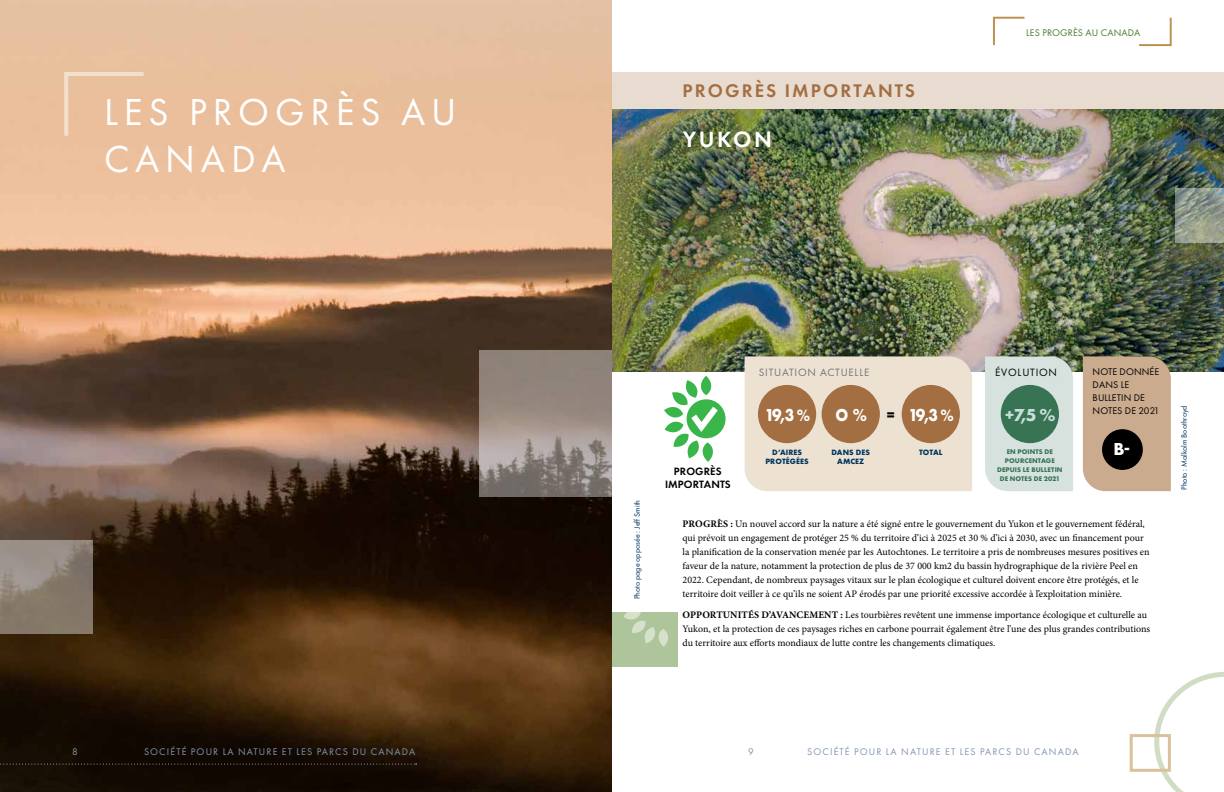
<style>
.page{position:relative;width:1224px;height:792px;background:#fff}
.page>*{position:absolute;margin:0;border:0;box-sizing:border-box;transform-origin:0 0}
.t1{font:39px/47px "Futura PT";letter-spacing:.15em;color:#fff}
.t2{font:600 23px "Futura PT";letter-spacing:.11em;color:#fff}
.t3{font:600 19px "Futura PT";letter-spacing:.11em;color:#a36f42}
.t4{font:700 18px "Futura PT";color:#fff;scale:.88 1}
.t5{font:700 18px "Futura PT";color:#c9ddda}
.t6{font:700 18px "Futura PT";color:#fff}
.t7{font:11px "Futura PT";letter-spacing:.07em;color:#737577}
.t8{font:600 11px/13px "Futura PT";letter-spacing:.01em;color:#000;text-align:center}
.t9{font:11px "Futura PT";letter-spacing:.07em;color:#000}
.t10{font:10px/14px "Minion Pro";color:#000}
.t11{font:10px "Futura PT";letter-spacing:.11em;color:#8295b3}
.t12{font:10px/13px "Futura PT";letter-spacing:.01em;color:#000}
.t13{font:10px "Futura PT";letter-spacing:.01em;color:#4b7d27}
.t14{font:8px "Futura PT";color:#003560}
.t15{font:700 8px/9px "Futura PT";letter-spacing:.01em;color:#003560;text-align:center}
.t16{font:700 7px/9px "Futura PT";letter-spacing:.01em;color:#387454;text-align:center}
.s1{font-size:17px}
.s2{color:#000}
.s3{font-weight:700}
</style>
<div class="page">
<div style="left:612px;top:72px;width:612px;height:38px;background:#e8dcd0"></div>
<img style="left:0;top:0;width:612px;height:792px">
<svg style="left:479px;top:350px;width:133px;height:147px;background:#938881"></svg>
<svg style="left:0;top:540px;width:92px;height:93px;background:#8c8075"></svg>
<svg style="left:63px;top:71px;width:82px;height:66px;background:#ebc2a1"></svg>
<img style="left:612px;top:110px;width:612px;height:262px">
<div style="left:745px;top:356px;width:227px;height:135px;background:#ede2d1"></div>
<div style="left:985px;top:356px;width:88px;height:135px;background:#d7e2df"></div>
<div style="left:1083px;top:356px;width:88px;height:135px;background:#caab8e"></div>
<div style="left:758px;top:385px;width:58px;height:58px;background:#a36f42;border-radius:50%"></div>
<div style="left:902px;top:385px;width:58px;height:58px;background:#a36f42;border-radius:50%"></div>
<div style="left:822px;top:385px;width:58px;height:58px;background:#a36f42;border-radius:50%"></div>
<div style="left:1001px;top:385px;width:58px;height:58px;background:#387454;border-radius:50%"></div>
<div style="left:1102px;top:429px;width:41px;height:41px;background:#000;border-radius:50%"></div>
<div style="left:612px;top:612px;width:66px;height:55px;background:#aec49a"></div>
<svg style="left:623px;top:612px;width:45px;height:35px"></svg>
<svg style="left:1175px;top:189px;width:49px;height:54px;background:#929b8d"></svg>
<svg style="left:687px;top:399px;width:39px;height:39px"></svg>
<svg style="left:664px;top:376px;width:60px;height:86px"></svg>
<svg style="left:1154px;top:672px;width:70px;height:120px"></svg>
<svg style="left:993px;top:16px;width:32px;height:30px"></svg>
<svg style="left:1139px;top:17px;width:33px;height:30px"></svg>
<div style="left:1130px;top:734px;width:41px;height:38px;border:3px solid #d9c19c"></div>
<svg style="left:0;top:764px;width:417px;height:1px"></svg>
<h1 class="t1" style="left:104px;top:88px;width:354px">LES PROGRÈS AU<br>CANADA</h1>
<h3 class="t3" style="left:683px;top:78px;width:234px">PROGRÈS IMPORTANTS</h3>
<h2 class="t2" style="left:683px;top:125px;width:91px">YUKON</h2>
<p class="t13" style="left:1026px;top:27px;width:116px">LES PROGRÈS AU CANADA</p>
<p class="t14" style="left:632px;top:599px;width:101px;rotate:-90deg">Photo page opposée : Jeff Smith</p>
<p class="t8" style="left:665px;top:465px;width:67px">PROGRÈS<br>IMPORTANTS</p>
<p class="t7" style="left:759px;top:366px;width:112px">SITUATION ACTUELLE</p>
<p class="t9" style="left:995px;top:366px;width:63px">ÉVOLUTION</p>
<p class="t12" style="left:1093px;top:365px;width:68px">NOTE DONNÉE<br>DANS LE<br>BULLETIN DE<br>NOTES DE 2021</p>
<p class="t16" style="left:997px;top:447px;width:67px">EN POINTS DE<br>POURCENTAGE<br>DEPUIS LE BULLETIN<br>DE NOTES DE 2021</p>
<h3 class="t4" style="left:765px;top:403px;width:53px">19,3 <span class="s1">%</span></h3>
<h3 class="t4" style="left:836px;top:403px;width:136px">O % <span class="s2">=</span> 19,3 <span class="s1">%</span></h3>
<h3 class="t5" style="left:1005px;top:403px;width:52px">+7,5 %</h3>
<h3 class="t6" style="left:1113px;top:437px;width:18px">B-</h3>
<p class="t15" style="left:765px;top:448px;width:45px">D’AIRES<br>PROTÉGÉES</p>
<p class="t15" style="left:832px;top:448px;width:40px">DANS DES</p>
<p class="t15" style="left:919px;top:448px;width:25px">TOTAL</p>
<p class="t15" style="left:837px;top:457px;width:28px">AMCEZ</p>
<p class="t10" style="left:683px;top:517px;width:469px"><span class="s3">PROGRÈS :</span> Un nouvel accord sur la nature a été signé entre le gouvernement du Yukon et le gouvernement fédéral, qui prévoit un engagement de protéger 25 % du territoire d’ici à 2025 et 30 % d’ici à 2030, avec un financement pour la planification de la conservation menée par les Autochtones. Le territoire a pris de nombreuses mesures positives en faveur de la nature, notamment la protection de plus de 37 000 km2 du bassin hydrographique de la rivière Peel en 2022. Cependant, de nombreux paysages vitaux sur le plan écologique et culturel doivent encore être protégés, et le territoire doit veiller à ce qu’ils ne soient AP érodés par une priorité excessive accordée à l’exploitation minière.</p>
<p class="t10" style="left:683px;top:608px;width:469px"><span class="s3">OPPORTUNITÉS D’AVANCEMENT :</span> Les tourbières revêtent une immense importance écologique et culturelle au<br>Yukon, et la protection de ces paysages riches en carbone pourrait également être l’une des plus grandes contributions du territoire aux efforts mondiaux de lutte contre les changements climatiques.</p>
<p class="t14" style="left:1179px;top:490px;width:86px;rotate:-90deg">Photo : Malkolm Boothroyd</p>
<p class="t11" style="left:72px;top:745px;width:7px">8</p>
<p class="t11" style="left:144px;top:745px;width:273px">SOCIÉTÉ POUR LA NATURE ET LES PARCS DU CANADA</p>
<p class="t11" style="left:748px;top:745px;width:7px">9</p>
<p class="t11" style="left:807px;top:745px;width:273px">SOCIÉTÉ POUR LA NATURE ET LES PARCS DU CANADA</p>
</div>
